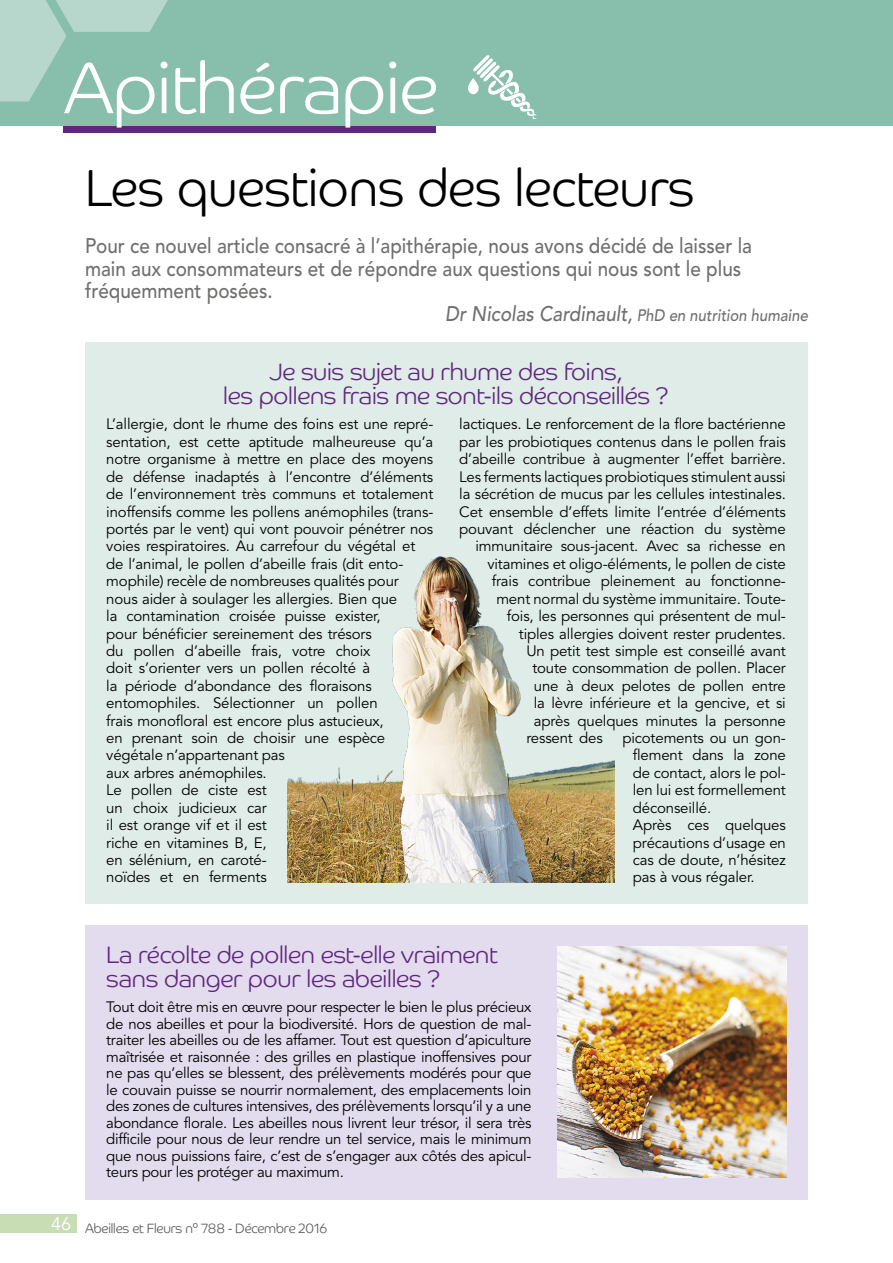
<style>
.page{position:relative;width:893px;height:1263px;background:#fff}
.page>*{position:absolute;margin:0;border:0;box-sizing:border-box;transform-origin:0 0}
.RUBRIQUE{font:300 72px "Co Headline";letter-spacing:-.01em;color:#fff}
.TITRE{font:300 52.5px "Co Headline";color:#000;scale:.95 1}
.INTER-TITRE{font:300 24px/24px "Co Headline";letter-spacing:-.01em;color:#61277f;text-align:center}
.CHAPO{font:500 21px/22.5px "Avenir";color:#6f6f6e;scale:.9 1}
.CHAPO-2{font:italic 500 16.5px "Avenir";color:#6f6f6e;scale:.9 1}
.TEXTE{font:15px/17.4px "Avenir";letter-spacing:-.01em;color:#000;text-align:justify}
.t1{font:300 13.5px "Co Headline";letter-spacing:-.01em;color:#585857;scale:.95 1}
.s1{font-size:21px}
</style>
<div class="page">
<div style="left:85px;top:342px;width:723px;height:562px;background:#dfece7"></div>
<div style="left:85px;top:925px;width:723px;height:274px;background:#e3dcee"></div>
<div style="left:64px;top:117px;width:372px;height:16px;background:#61277f"></div>
<div style="left:0;top:0;width:893px;height:125px;background:#88beac"></div>
<svg style="left:0;top:0;width:168px;height:102px"></svg>
<svg style="left:468px;top:55px;width:69px;height:64px"></svg>
<img style="left:557px;top:946px;width:230px;height:232px">
<img style="left:287px;top:556px;width:327px;height:326px">
<div style="left:0;top:1214px;width:77px;height:19px;background:#c9ddb5"></div>
<p class="RUBRIQUE" style="left:64px;top:45px;width:376px">Apithérapie</p>
<p class="TITRE" style="left:85px;top:157px;width:643px">Les questions des lecteurs</p>
<p class="CHAPO" style="left:85px;top:235px;width:743px">Pour ce nouvel article consacré à l’apithérapie, nous avons décidé de laisser la main aux consommateurs et de répondre aux questions qui nous sont le plus fréquemment posées.</p>
<p class="CHAPO-2" style="left:445px;top:305px;width:405px"><span class="s1">Dr Nicolas Cardinault,</span> PhD en nutrition humaine</p>
<p class="INTER-TITRE" style="left:223px;top:359px;width:447px">Je suis sujet au rhume des foins,<br>les pollens frais me sont-ils déconseillés ?</p>
<p class="TEXTE" style="left:106px;top:416px;width:329px;text-align:left">L’allergie, dont le rhume des foins est une repré&shy;sentation, est cette aptitude malheureuse qu’a notre organisme à mettre en place des moyens de défense inadaptés à l’encontre d’éléments de l’environnement très communs et totalement inoffensifs comme les pollens anémophiles (trans&shy;portés par le vent) qui vont pouvoir pénétrer nos voies respiratoires. Au carrefour du végétal et de l’animal, le pollen d’abeille frais (dit ento&shy;mophile) recèle de nombreuses qualités pour nous aider à soulager les allergies. Bien que<br>la contamination croisée puisse exister,<br>pour bénéficier sereinement des trésors<br>du pollen d’abeille frais, votre choix<br>doit s’orienter vers un pollen récolté à<br>la période d’abondance des floraisons entomophiles. Sélectionner un pollen<br>frais monofloral est encore plus astucieux,<br>en prenant soin de choisir une espèce</p>
<p class="TEXTE" style="left:106px;top:747px;width:180px">végétale n’appartenant pas</p>
<p class="TEXTE" style="left:106px;top:764px;width:162px">aux arbres anémophiles.</p>
<p class="TEXTE" style="left:106px;top:782px;width:162px">Le pollen de ciste est un choix judicieux car il est orange vif et il est riche en vitamines B, E, en sélénium, en caroté&shy;noïdes et en ferments</p>
<p class="TEXTE" style="left:459px;top:416px;width:328px">lactiques. Le renforcement de la flore bactérienne</p>
<p class="TEXTE" style="left:459px;top:433px;width:328px">par les probiotiques contenus dans le pollen frais</p>
<p class="TEXTE" style="left:459px;top:451px;width:328px">d’abeille contribue à augmenter l’effet barrière.</p>
<p class="TEXTE" style="left:459px;top:468px;width:328px">Les ferments lactiques probiotiques stimulent aussi</p>
<p class="TEXTE" style="left:459px;top:486px;width:328px">la sécrétion de mucus par les cellules intestinales.</p>
<p class="TEXTE" style="left:459px;top:503px;width:328px">Cet ensemble d’effets limite l’entrée d’éléments</p>
<p class="TEXTE" style="left:459px;top:521px;width:328px">pouvant déclencher une réaction du système</p>
<p class="TEXTE" style="left:475px;top:538px;width:312px">immunitaire sous-jacent. Avec sa richesse en</p>
<p class="TEXTE" style="left:487px;top:555px;width:300px">vitamines et oligo-éléments, le pollen de ciste</p>
<p class="TEXTE" style="left:492px;top:573px;width:296px">frais contribue pleinement au fonctionne-</p>
<p class="TEXTE" style="left:496px;top:590px;width:291px">ment normal du système immunitaire. Toute-</p>
<p class="TEXTE" style="left:507px;top:608px;width:281px">fois, les personnes qui présentent de mul-</p>
<p class="TEXTE" style="left:519px;top:625px;width:269px">tiples allergies doivent rester prudentes.</p>
<p class="TEXTE" style="left:526px;top:642px;width:261px">Un petit test simple est conseillé avant</p>
<p class="TEXTE" style="left:532px;top:660px;width:255px">toute consommation de pollen. Placer</p>
<p class="TEXTE" style="left:534px;top:677px;width:254px">une à deux pelotes de pollen entre</p>
<p class="TEXTE" style="left:534px;top:695px;width:254px">la lèvre inférieure et la gencive, et si</p>
<p class="TEXTE" style="left:534px;top:712px;width:254px">après quelques minutes la personne</p>
<p class="TEXTE" style="left:526px;top:730px;width:78px">ressent des</p>
<p class="TEXTE" style="left:633px;top:730px;width:155px;text-indent:-10px">picotements ou un gon&shy;flement dans la zone de contact, alors le pol&shy;len lui est formellement déconseillé.</p>
<p class="TEXTE" style="left:633px;top:817px;width:155px">Après ces quelques précautions d’usage en cas de doute, n’hésitez pas à vous régaler.</p>
<p class="INTER-TITRE" style="left:106px;top:942px;width:393px;text-align:left">La récolte de pollen est-elle vraiment sans danger pour les abeilles ?</p>
<p class="TEXTE" style="left:106px;top:999px;width:427px;line-height:16.5px">Tout doit être mis en œuvre pour respecter le bien le plus précieux de nos abeilles et pour la biodiversité. Hors de question de mal&shy;traiter les abeilles ou de les affamer. Tout est question d’apiculture maîtrisée et raisonnée : des grilles en plastique inoffensives pour ne pas qu’elles se blessent, des prélèvements modérés pour que le couvain puisse se nourrir normalement, des emplacements loin des zones de cultures intensives, des prélèvements lorsqu’il y a une abondance florale. Les abeilles nous livrent leur trésor, il sera très difficile pour nous de leur rendre un tel service, mais le minimum que nous puissions faire, c’est de s’engager aux côtés des apicul&shy;teurs pour les protéger au maximum.</p>
<p class="t1" style="left:51px;top:1220px;width:292px"><sup>46</sup> Abeilles et Fleurs n° 788 - Décembre 2016</p>
</div>
